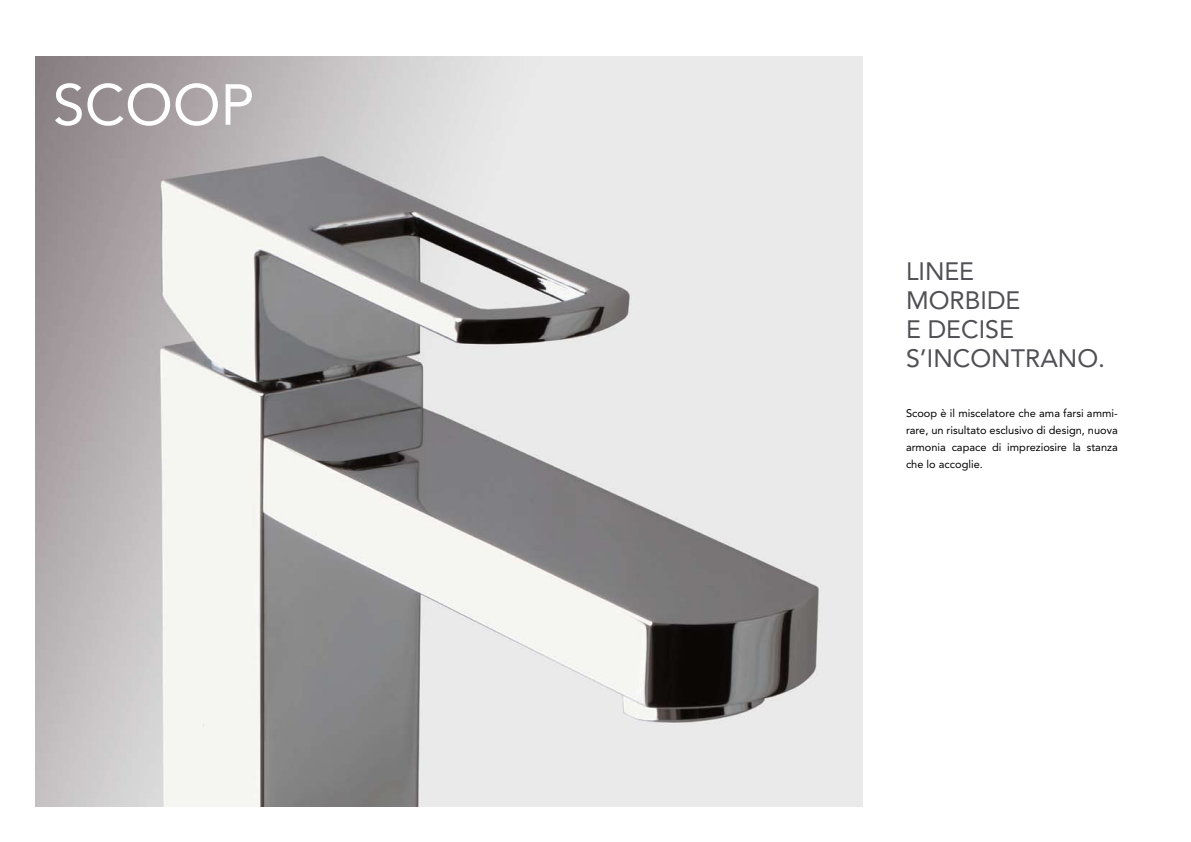
<style>
.page{position:relative;width:1191px;height:842px;background:#fff}
.page>*{position:absolute;margin:0;border:0;box-sizing:border-box;transform-origin:0 0}
.t1{font:57.2px "Avenir";color:#fff}
.t2{font:25px/29px "Avenir";color:#504f53}
.t3{font:11px/17px "Avenir";color:#000;text-align:justify}
</style>
<div class="page">
<img style="left:35px;top:57px;width:827px;height:749px">
<h1 class="t1" style="left:53px;top:72px;width:203px">SCOOP</h1>
<h2 class="t2" style="left:906px;top:257px;width:201px">LINEE<br>MORBIDE<br>E DECISE<br>S’INCONTRANO.</h2>
<p class="t3" style="left:906px;top:404px;width:213px">Scoop è il miscelatore che ama farsi ammi&shy;rare, un risultato esclusivo di design, nuova armonia capace di impreziosire la stanza che lo accoglie.</p>
</div>
